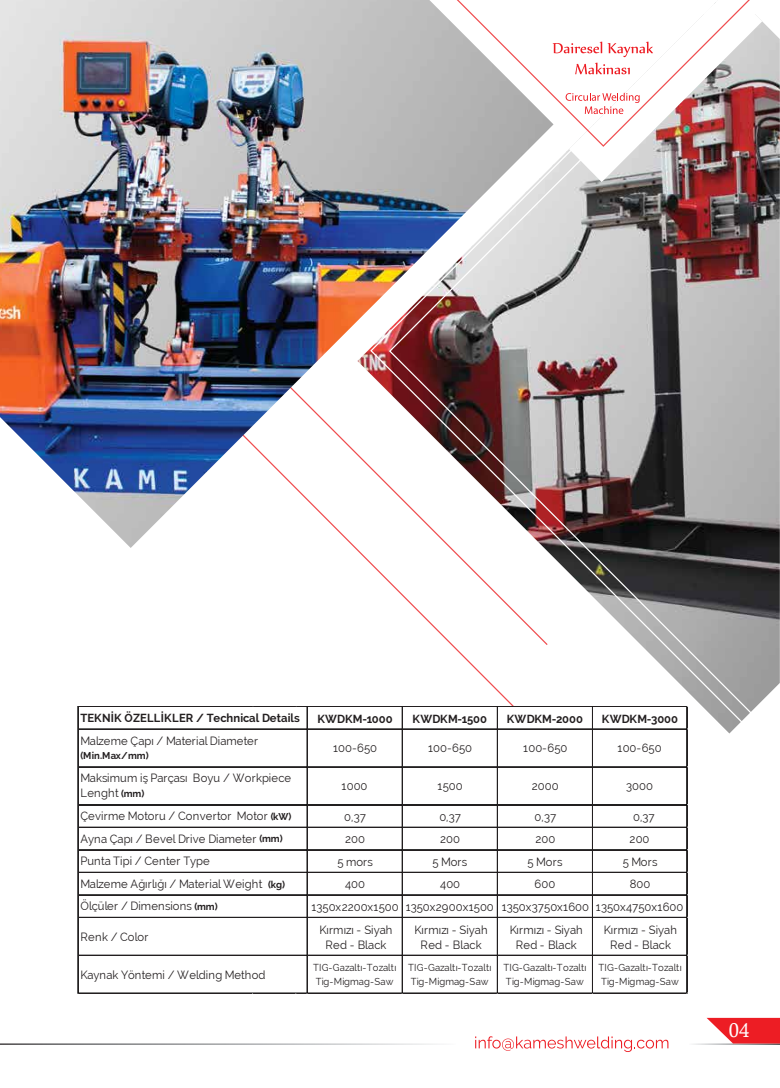
<style>
.page{position:relative;width:780px;height:1088px;background:#fff}
.page>*{position:absolute;margin:0;border:0;box-sizing:border-box;transform-origin:0 0}
.t1{font:20px "Calisto";color:#fff}
.t2{font:11.75px/15.4px "Raleway";color:#231f20;text-align:center;scale:.96 1}
.t3{font:700 11.75px "Raleway";letter-spacing:.01em;color:#231f20;scale:.96 1}
.t4{font:11.75px "Raleway";letter-spacing:.02em;color:#231f20;scale:.96 1}
.t5{font:9.88px/13.5px "Raleway";letter-spacing:.01em;color:#231f20;scale:.96 1}
.t6{font:700 9.88px "Raleway";letter-spacing:.02em;color:#231f20;scale:.96 1}
.s1{font-weight:700;font-size:9.88px}
</style>
<div class="page">
<img style="left:0;top:0;width:357px;height:548px">
<img style="left:357px;top:14px;width:422px;height:674px">
<img style="left:369px;top:0;width:19px;height:688px">
<svg style="left:388px;top:0;width:387px;height:738px"></svg>
<svg style="left:455px;top:0;width:296px;height:148px"></svg>
<img style="left:552px;top:7px;width:210px;height:175px">
<div style="left:79px;top:707px;width:608px;height:287px;background:#fff"></div>
<hr style="left:79px;top:706px;width:608px;height:1px;background:#231f20">
<hr style="left:79px;top:729px;width:608px;height:1px;background:#231f20">
<hr style="left:79px;top:766px;width:608px;height:1px;background:#010101">
<hr style="left:79px;top:767px;width:608px;height:1px;background:#231f20">
<hr style="left:79px;top:804px;width:608px;height:1px;background:#231f20">
<hr style="left:79px;top:827px;width:608px;height:1px;background:#231f20">
<hr style="left:79px;top:849px;width:608px;height:1px;background:#010101">
<hr style="left:79px;top:850px;width:608px;height:1px;background:#231f20">
<hr style="left:79px;top:872px;width:608px;height:1px;background:#231f20">
<hr style="left:79px;top:894px;width:608px;height:1px;background:#010101">
<hr style="left:79px;top:895px;width:608px;height:1px;background:#231f20">
<hr style="left:79px;top:917px;width:608px;height:1px;background:#231f20">
<hr style="left:79px;top:955px;width:608px;height:1px;background:#231f20">
<hr style="left:78px;top:706px;width:1px;height:288px;background:#231f20">
<hr style="left:307px;top:707px;width:1px;height:287px;background:#231f20">
<hr style="left:402px;top:707px;width:1px;height:287px;background:#010101">
<hr style="left:497px;top:707px;width:1px;height:287px;background:#231f20">
<hr style="left:401px;top:707px;width:1px;height:287px;background:#231f20">
<hr style="left:592px;top:707px;width:1px;height:287px;background:#231f20">
<hr style="left:79px;top:993px;width:608px;height:1px;background:#231f20">
<hr style="left:686px;top:707px;width:1px;height:287px;background:#231f20">
<svg style="left:475px;top:1036px;width:193px;height:16px"></svg>
<svg style="left:707px;top:1018px;width:73px;height:25px"></svg>
<p class="t3" style="left:80px;top:711px;width:230px">TEKNİK ÖZELLİKLER / Technical Details</p>
<p class="t2" style="left:80px;top:733px;width:186px">Malzeme Çapı / Material Diameter</p>
<p class="t6" style="left:80px;top:749px;width:72px">(Min.Max/mm)</p>
<p class="t2" style="left:80px;top:770px;width:221px;text-align:left">Maksimum iş Parçası Boyu / Workpiece<br>Lenght <span class="s1">(mm)</span></p>
<p class="t2" style="left:80px;top:804px;width:221px;line-height:22.5px;text-align:left">Çevirme Motoru / Convertor Motor <span class="s1">(kW)<br></span>Ayna Çapı / Bevel Drive Diameter <span class="s1">(mm)<br></span>Punta Tipi / Center Type<br>Malzeme Ağırlığı / Material Weight <span class="s1">(kg)<br></span>Ölçüler / Dimensions <span class="s1">(mm)</span></p>
<p class="t4" style="left:80px;top:930px;width:72px">Renk / Color</p>
<p class="t2" style="left:80px;top:967px;width:194px">Kaynak Yöntemi / Welding Method</p>
<p class="t3" style="left:317px;top:712px;width:80px">KWDKM-1000</p>
<p class="t3" style="left:412px;top:712px;width:79px">KWDKM-1500</p>
<p class="t3" style="left:507px;top:712px;width:81px">KWDKM-2000</p>
<p class="t3" style="left:602px;top:712px;width:81px">KWDKM-3000</p>
<p class="t2" style="left:333px;top:740px;width:47px">100-650</p>
<p class="t2" style="left:428px;top:740px;width:47px">100-650</p>
<p class="t2" style="left:523px;top:740px;width:47px">100-650</p>
<p class="t2" style="left:617px;top:740px;width:47px">100-650</p>
<p class="t2" style="left:341px;top:778px;width:28px">1000</p>
<p class="t2" style="left:437px;top:778px;width:28px">1500</p>
<p class="t2" style="left:532px;top:778px;width:29px">2000</p>
<p class="t2" style="left:626px;top:778px;width:29px">3000</p>
<p class="t2" style="left:344px;top:809px;width:24px">0,37</p>
<p class="t2" style="left:439px;top:809px;width:24px">0,37</p>
<p class="t2" style="left:534px;top:809px;width:24px">0,37</p>
<p class="t2" style="left:633px;top:809px;width:24px">0,37</p>
<p class="t2" style="left:345px;top:831px;width:22px">200</p>
<p class="t2" style="left:440px;top:831px;width:22px">200</p>
<p class="t2" style="left:535px;top:831px;width:22px">200</p>
<p class="t2" style="left:629px;top:831px;width:22px">200</p>
<p class="t2" style="left:337px;top:854px;width:39px">5 mors</p>
<p class="t2" style="left:432px;top:854px;width:38px">5 Mors</p>
<p class="t2" style="left:527px;top:854px;width:38px">5 Mors</p>
<p class="t2" style="left:622px;top:854px;width:38px">5 Mors</p>
<p class="t2" style="left:345px;top:876px;width:22px">400</p>
<p class="t2" style="left:440px;top:876px;width:22px">400</p>
<p class="t2" style="left:534px;top:876px;width:23px">600</p>
<p class="t2" style="left:629px;top:876px;width:23px">800</p>
<p class="t2" style="left:311px;top:899px;width:389px">1350x2200x1500 1350x2900x1500 1350x3750x1600 1350x4750x1600</p>
<p class="t2" style="left:319px;top:922px;width:77px">Kırmızı - Siyah</p>
<p class="t2" style="left:325px;top:937px;width:65px">Red - Black</p>
<p class="t2" style="left:414px;top:922px;width:77px">Kırmızı - Siyah<br>Red - Black</p>
<p class="t2" style="left:509px;top:922px;width:77px">Kırmızı - Siyah<br>Red - Black</p>
<p class="t2" style="left:604px;top:922px;width:77px">Kırmızı - Siyah<br>Red - Black</p>
<p class="t5" style="left:313px;top:961px;width:88px">TIG-Gazaltı-Tozaltı<br>Tig-Migmag-Saw</p>
<p class="t5" style="left:408px;top:961px;width:88px">TIG-Gazaltı-Tozaltı<br>Tig-Migmag-Saw</p>
<p class="t5" style="left:503px;top:961px;width:88px">TIG-Gazaltı-Tozaltı<br>Tig-Migmag-Saw</p>
<p class="t5" style="left:598px;top:961px;width:88px">TIG-Gazaltı-Tozaltı<br>Tig-Migmag-Saw</p>
<h1 class="t1" style="left:728px;top:1018px;width:22px">04</h1>
</div>
